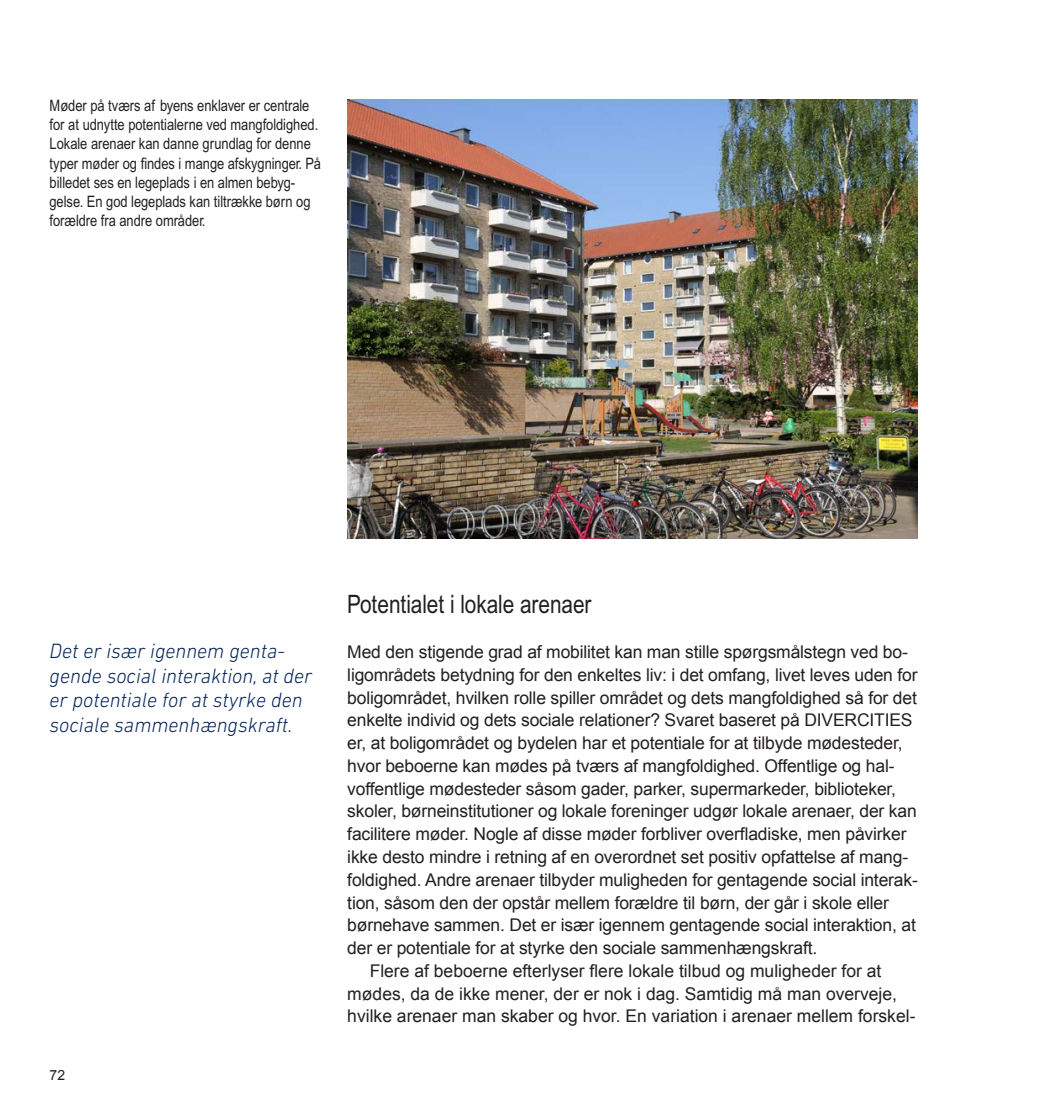
<style>
.page{position:relative;width:1042px;height:1117px;background:#fff}
.page>*{position:absolute;margin:0;border:0;box-sizing:border-box;transform-origin:0 0}
.t1{font:25.38px "Arial Narrow MT Std";color:#231f20}
.t2{font:italic 300 21px/24.5px "DIN Next LT Pro";color:#002156}
.t3{font:17.5px "Arial";letter-spacing:-.01em;color:#231f20}
.t4{font:15.75px/19.2px "Arial Narrow MT Std";color:#231f20}
.t5{font:14px "Arial";color:#231f20}
</style>
<div class="page">
<img style="left:347px;top:99px;width:571px;height:440px">
<p class="t4" style="left:50px;top:95px;width:273px">Møder på tværs af byens enklaver er centrale for at udnytte potentialerne ved mangfoldighed.<br>Lokale arenaer kan danne grundlag for denne typer møder og findes i mange afskygninger. På billedet ses en legeplads i en almen bebyg&shy;gelse. En god legeplads kan tiltrække børn og forældre fra andre områder.</p>
<p class="t2" style="left:50px;top:638px;width:264px">Det er især igennem genta&shy;gende social interaktion, at der er potentiale for at styrke den sociale sammenhængskraft.</p>
<p class="t5" style="left:50px;top:1065px;width:17px">72</p>
<h1 class="t1" style="left:347px;top:588px;width:246px">Potentialet i lokale arenaer</h1>
<p class="t3" style="left:347px;top:640px;width:562px">Med den stigende grad af mobilitet kan man stille spørgsmålstegn ved bo-</p>
<p class="t3" style="left:347px;top:663px;width:572px">ligområdets betydning for den enkeltes liv: i det omfang, livet leves uden for</p>
<p class="t3" style="left:347px;top:686px;width:571px">boligområdet, hvilken rolle spiller området og dets mangfoldighed så for det</p>
<p class="t3" style="left:347px;top:708px;width:567px">enkelte individ og dets sociale relationer? Svaret baseret på DIVERCITIES</p>
<p class="t3" style="left:347px;top:731px;width:557px">er, at boligområdet og bydelen har et potentiale for at tilbyde mødesteder,</p>
<p class="t3" style="left:347px;top:754px;width:549px">hvor beboerne kan mødes på tværs af mangfoldighed. Offentlige og hal-</p>
<p class="t3" style="left:347px;top:777px;width:550px">voffentlige mødesteder såsom gader, parker, supermarkeder, biblioteker,</p>
<p class="t3" style="left:347px;top:799px;width:571px">skoler, børneinstitutioner og lokale foreninger udgør lokale arenaer, der kan</p>
<p class="t3" style="left:347px;top:822px;width:561px">facilitere møder. Nogle af disse møder forbliver overfladiske, men påvirker</p>
<p class="t3" style="left:347px;top:845px;width:562px">ikke desto mindre i retning af en overordnet set positiv opfattelse af mang-</p>
<p class="t3" style="left:347px;top:868px;width:572px">foldighed. Andre arenaer tilbyder muligheden for gentagende social interak-</p>
<p class="t3" style="left:347px;top:890px;width:543px">tion, såsom den der opstår mellem forældre til børn, der går i skole eller</p>
<p class="t3" style="left:347px;top:913px;width:570px">børnehave sammen. Det er især igennem gentagende social interaktion, at</p>
<p class="t3" style="left:347px;top:936px;width:471px">der er potentiale for at styrke den sociale sammenhængskraft.</p>
<p class="t3" style="left:370px;top:959px;width:513px">Flere af beboerne efterlyser flere lokale tilbud og muligheder for at</p>
<p class="t3" style="left:347px;top:981px;width:551px">mødes, da de ikke mener, der er nok i dag. Samtidig må man overveje,</p>
<p class="t3" style="left:347px;top:1004px;width:570px">hvilke arenaer man skaber og hvor. En variation i arenaer mellem forskel-</p>
</div>
